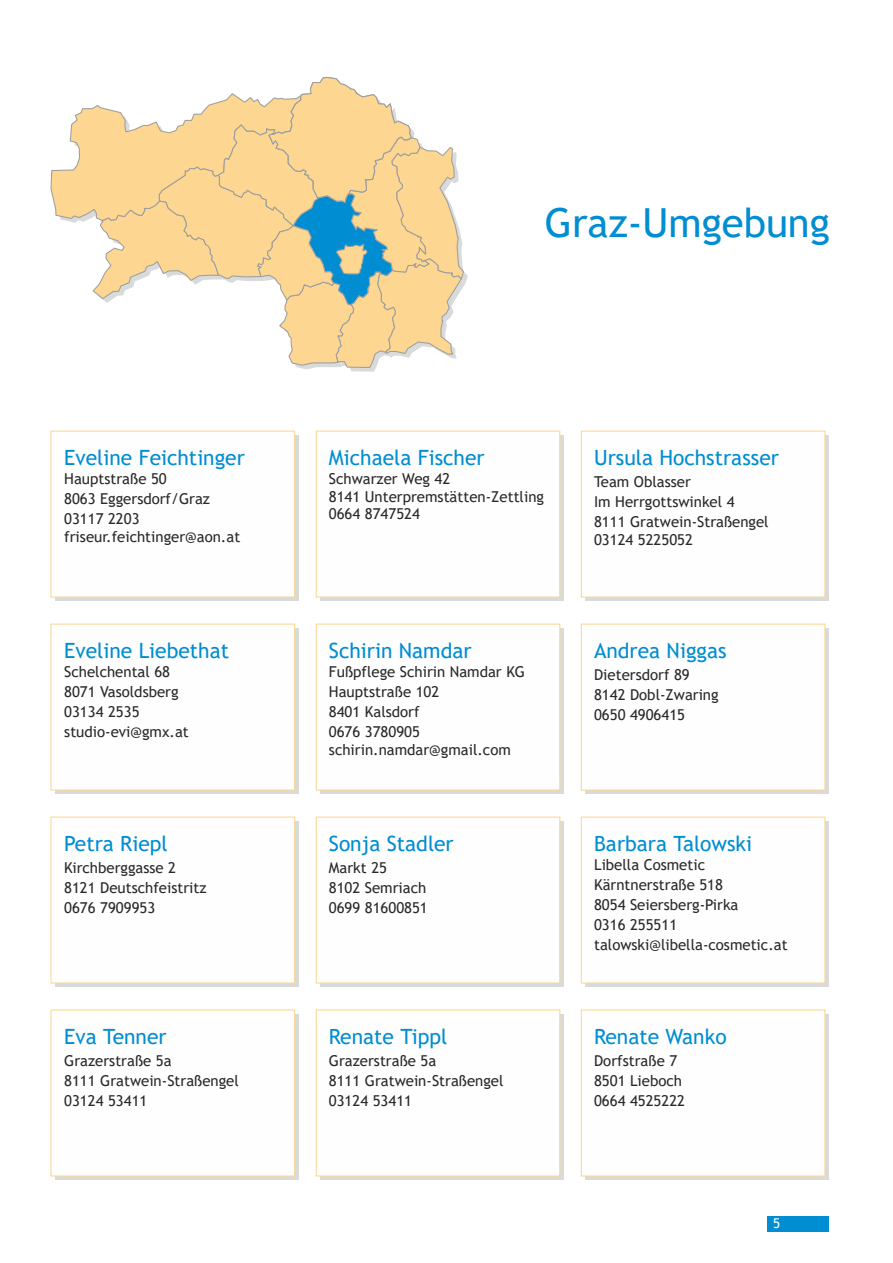
<style>
.page{position:relative;width:893px;height:1263px;background:#fff}
.page>*{position:absolute;margin:0;border:0;box-sizing:border-box;transform-origin:0 0}
.t1{font:40.05px "Trebuchet MS";color:#008dd2}
.t2{font:21px "Trebuchet MS";color:#008dd2}
.t3{font:15px/20.1px "Trebuchet MS";color:#2b2a29}
.t4{font:13.5px "Trebuchet MS";color:#fefefe}
</style>
<div class="page">
<div style="left:768px;top:1216px;width:61px;height:15px;background:#008dd2"></div>
<div style="left:55px;top:435px;width:244px;height:166px;background:#d9dada"></div>
<div style="left:320px;top:435px;width:244px;height:166px;background:#d9dada"></div>
<div style="left:586px;top:435px;width:243px;height:166px;background:#d9dada"></div>
<div style="left:55px;top:628px;width:244px;height:166px;background:#d9dada"></div>
<div style="left:320px;top:628px;width:244px;height:166px;background:#d9dada"></div>
<div style="left:586px;top:628px;width:243px;height:166px;background:#d9dada"></div>
<div style="left:55px;top:821px;width:244px;height:166px;background:#d9dada"></div>
<div style="left:320px;top:821px;width:244px;height:166px;background:#d9dada"></div>
<div style="left:586px;top:821px;width:243px;height:166px;background:#d9dada"></div>
<div style="left:55px;top:1014px;width:244px;height:166px;background:#d9dada"></div>
<div style="left:320px;top:1014px;width:244px;height:166px;background:#d9dada"></div>
<div style="left:586px;top:1014px;width:243px;height:166px;background:#d9dada"></div>
<div style="left:50px;top:430px;width:246px;height:168px;background:#fefefe"></div>
<div style="left:315px;top:430px;width:246px;height:168px;background:#fefefe"></div>
<div style="left:580px;top:430px;width:246px;height:168px;background:#fefefe"></div>
<svg style="left:50px;top:76px;width:418px;height:296px"></svg>
<div style="left:50px;top:623px;width:246px;height:168px;background:#fefefe"></div>
<div style="left:315px;top:623px;width:246px;height:168px;background:#fefefe"></div>
<div style="left:580px;top:623px;width:246px;height:168px;background:#fefefe"></div>
<div style="left:50px;top:816px;width:246px;height:168px;background:#fefefe"></div>
<div style="left:315px;top:816px;width:246px;height:168px;background:#fefefe"></div>
<div style="left:580px;top:816px;width:246px;height:168px;background:#fefefe"></div>
<div style="left:50px;top:1009px;width:246px;height:168px;background:#fefefe"></div>
<div style="left:315px;top:1009px;width:246px;height:168px;background:#fefefe"></div>
<div style="left:580px;top:1009px;width:246px;height:168px;background:#fefefe"></div>
<h2 class="t2" style="left:64px;top:450px;width:182px">Eveline Feichtinger</h2>
<p class="t3" style="left:64px;top:470px;width:147px">Hauptstraße 50<br>8063 Eggersdorf/Graz<br>03117 2203</p>
<p class="t3" style="left:64px;top:528px;width:178px">friseur.feichtinger@aon.at</p>
<h2 class="t2" style="left:64px;top:643px;width:166px">Eveline Liebethat</h2>
<p class="t3" style="left:64px;top:663px;width:126px">Schelchental 68<br>8071 Vasoldsberg<br>03134 2535 studio-evi@gmx.at</p>
<h2 class="t2" style="left:64px;top:836px;width:105px">Petra Riepl</h2>
<p class="t3" style="left:64px;top:859px;width:144px">Kirchberggasse 2<br>8121 Deutschfeistritz<br>0676 7909953</p>
<h2 class="t2" style="left:64px;top:1029px;width:104px">Eva Tenner</h2>
<p class="t3" style="left:64px;top:1052px;width:176px">Grazerstraße 5a<br>8111 Gratwein-Straßengel<br>03124 53411</p>
<h1 class="t1" style="left:545px;top:207px;width:286px">Graz-Umgebung</h1>
<h2 class="t2" style="left:329px;top:450px;width:157px">Michaela Fischer</h2>
<p class="t3" style="left:329px;top:471px;width:217px;line-height:17.4px">Schwarzer Weg 42<br>8141 Unterpremstätten-Zettling<br>0664 8747524</p>
<h2 class="t2" style="left:329px;top:643px;width:144px">Schirin Namdar</h2>
<p class="t3" style="left:329px;top:663px;width:198px">Fußpflege Schirin Namdar KG<br>Hauptstraße 102<br>8401 Kalsdorf<br>0676 3780905</p>
<p class="t3" style="left:329px;top:741px;width:183px">schirin.namdar@gmail.com</p>
<h2 class="t2" style="left:329px;top:836px;width:126px">Sonja Stadler</h2>
<p class="t3" style="left:329px;top:859px;width:100px">Markt 25<br>8102 Semriach<br>0699 81600851</p>
<h2 class="t2" style="left:329px;top:1029px;width:120px">Renate Tippl</h2>
<p class="t3" style="left:329px;top:1052px;width:176px">Grazerstraße 5a<br>8111 Gratwein-Straßengel<br>03124 53411</p>
<h2 class="t2" style="left:594px;top:450px;width:186px">Ursula Hochstrasser</h2>
<p class="t3" style="left:594px;top:473px;width:176px">Team Oblasser<br>Im Herrgottswinkel 4<br>8111 Gratwein-Straßengel</p>
<p class="t3" style="left:594px;top:530px;width:100px">03124 5225052</p>
<h2 class="t2" style="left:594px;top:643px;width:134px">Andrea Niggas</h2>
<p class="t3" style="left:594px;top:666px;width:126px">Dietersdorf 89<br>8142 Dobl-Zwaring<br>0650 4906415</p>
<h2 class="t2" style="left:594px;top:836px;width:160px">Barbara Talowski</h2>
<p class="t3" style="left:594px;top:856px;width:195px">Libella Cosmetic<br>Kärntnerstraße 518<br>8054 Seiersberg-Pirka<br>0316 255511 talowski@libella-cosmetic.at</p>
<h2 class="t2" style="left:594px;top:1029px;width:134px">Renate Wanko</h2>
<p class="t3" style="left:594px;top:1052px;width:92px">Dorfstraße 7<br>8501 Lieboch<br>0664 4525222</p>
<p class="t4" style="left:773px;top:1218px;width:9px">5</p>
</div>
